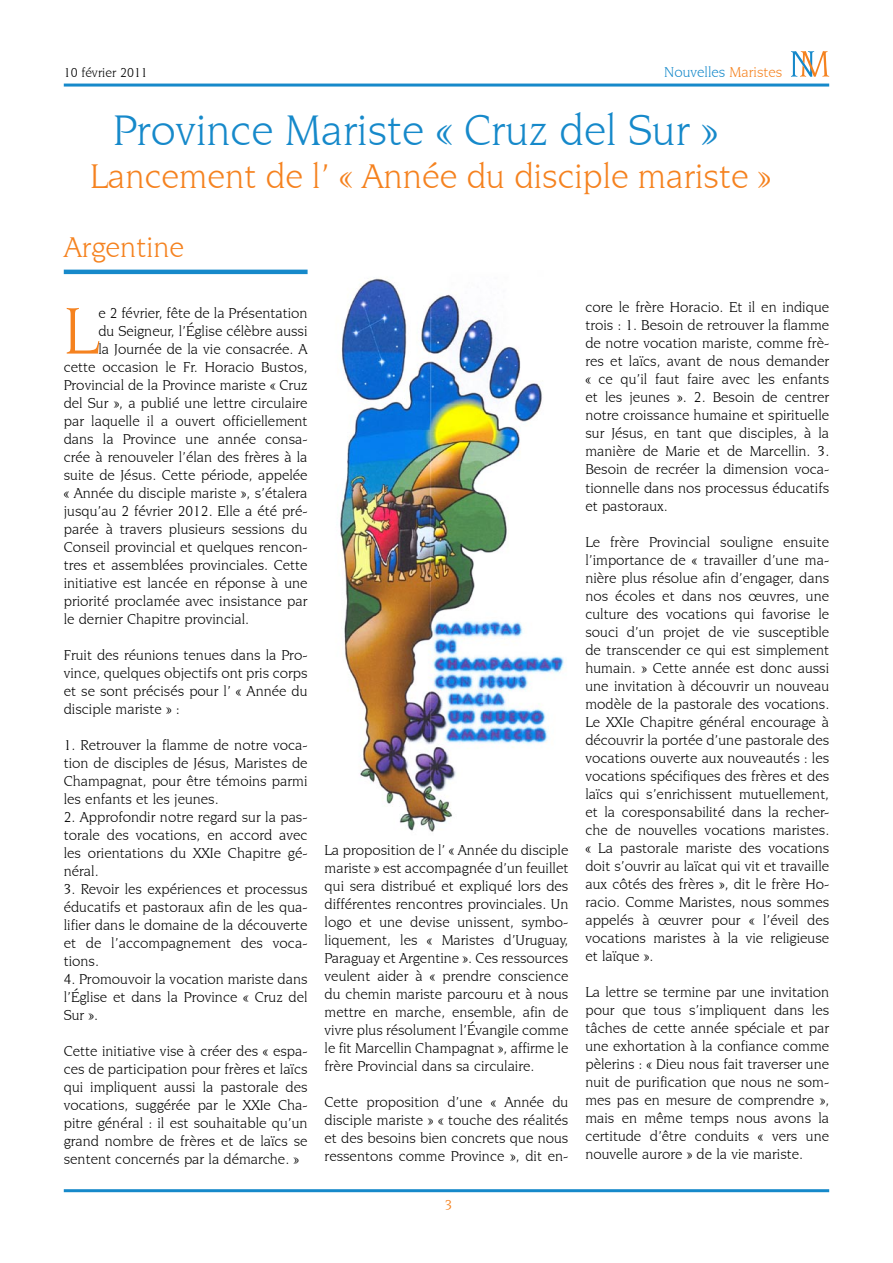
<style>
.page{position:relative;width:893px;height:1263px;background:#fff}
.page>*{position:absolute;margin:0;border:0;box-sizing:border-box;transform-origin:0 0}
.t1{font:70.05px "Novarese IT Cby BT";color:#f5821f}
.t2{font:45px "Novarese IT Cby BT";color:#1689ca}
.t3{font:36px "Novarese IT Cby BT";color:#f5821f}
.t4{font:30px "Novarese IT Cby BT";color:#f5821f}
.t5{font:15px/18px "Novarese IT Cby BT";color:#000;text-align:justify}
.t6{font:15px "Novarese IT Cby BT";color:#1689ca}
.t7{font:13.5px "Novarese IT Cby BT";color:#000}
.s1{color:#f5821f}
</style>
<div class="page">
<hr style="left:64px;top:1189px;width:765px;height:3px;background:#1689ca">
<hr style="left:64px;top:84px;width:765px;height:3px;background:#1689ca">
<svg style="left:791px;top:51px;width:38px;height:26px"></svg>
<hr style="left:64px;top:270px;width:244px;height:4px;background:#1689ca">
<img style="left:340px;top:278px;width:224px;height:554px">
<p class="t7" style="left:64px;top:64px;width:86px">10 février 2011</p>
<p class="t6" style="left:664px;top:63px;width:120px">Nouvelles <span class="s1">Maristes</span></p>
<h2 class="t2" style="left:113px;top:103px;width:606px">Province Mariste « Cruz del Sur »</h2>
<h3 class="t3" style="left:90px;top:155px;width:683px">Lancement de l’ « Année du disciple mariste »</h3>
<h3 class="t4" style="left:64px;top:229px;width:122px">Argentine</h3>
<h1 class="t1" style="left:64px;top:289px;width:36px">L</h1>
<p class="t5" style="left:98px;top:303px;width:211px">e 2 février, fête de la Présentation</p>
<p class="t5" style="left:98px;top:321px;width:211px">du Seigneur, l’Église célèbre aussi</p>
<p class="t5" style="left:98px;top:339px;width:211px">la Journée de la vie consacrée. A</p>
<p class="t5" style="left:64px;top:357px;width:245px">cette occasion le Fr. Horacio Bustos,</p>
<p class="t5" style="left:64px;top:375px;width:245px">Provincial de la Province mariste « Cruz</p>
<p class="t5" style="left:64px;top:393px;width:245px">del Sur », a publié une lettre circulaire</p>
<p class="t5" style="left:64px;top:411px;width:245px">par laquelle il a ouvert officiellement</p>
<p class="t5" style="left:64px;top:429px;width:245px">dans la Province une année consa-</p>
<p class="t5" style="left:64px;top:447px;width:245px">crée à renouveler l’élan des frères à la</p>
<p class="t5" style="left:64px;top:465px;width:245px">suite de Jésus. Cette période, appelée</p>
<p class="t5" style="left:64px;top:483px;width:245px">« Année du disciple mariste », s’étalera</p>
<p class="t5" style="left:64px;top:501px;width:245px">jusqu’au 2 février 2012. Elle a été pré-</p>
<p class="t5" style="left:64px;top:519px;width:245px">parée à travers plusieurs sessions du</p>
<p class="t5" style="left:64px;top:537px;width:245px">Conseil provincial et quelques rencon-</p>
<p class="t5" style="left:64px;top:555px;width:245px">tres et assemblées provinciales. Cette</p>
<p class="t5" style="left:64px;top:573px;width:245px">initiative est lancée en réponse à une</p>
<p class="t5" style="left:64px;top:591px;width:245px">priorité proclamée avec insistance par</p>
<p class="t5" style="left:64px;top:609px;width:187px">le dernier Chapitre provincial.</p>
<p class="t5" style="left:64px;top:645px;width:245px">Fruit des réunions tenues dans la Pro&shy;vince, quelques objectifs ont pris corps et se sont précisés pour l’ « Année du disciple mariste » :</p>
<p class="t5" style="left:64px;top:735px;width:245px">1. Retrouver la flamme de notre voca&shy;tion de disciples de Jésus, Maristes de Champagnat, pour être témoins parmi les enfants et les jeunes.</p>
<p class="t5" style="left:64px;top:807px;width:245px">2. Approfondir notre regard sur la pas&shy;torale des vocations, en accord avec les orientations du XXIe Chapitre gé&shy;néral.</p>
<p class="t5" style="left:64px;top:879px;width:245px">3. Revoir les expériences et processus éducatifs et pastoraux afin de les qua&shy;lifier dans le domaine de la découverte et de l’accompagnement des voca&shy;tions.</p>
<p class="t5" style="left:64px;top:969px;width:245px">4. Promouvoir la vocation mariste dans l’Église et dans la Province « Cruz del Sur ».</p>
<p class="t5" style="left:64px;top:1041px;width:245px">Cette initiative vise à créer des « espa&shy;ces de participation pour frères et laïcs qui impliquent aussi la pastorale des vocations, suggérée par le XXIe Cha&shy;pitre général : il est souhaitable qu’un grand nombre de frères et de laïcs se sentent concernés par la démarche. »</p>
<p class="t5" style="left:325px;top:841px;width:245px">La proposition de l’ « Année du disciple mariste » est accompagnée d’un feuillet qui sera distribué et expliqué lors des différentes rencontres provinciales. Un logo et une devise unissent, symbo&shy;liquement, les « Maristes d’Uruguay, Paraguay et Argentine ». Ces ressources veulent aider à « prendre conscience du chemin mariste parcouru et à nous mettre en marche, ensemble, afin de vivre plus résolument l’Évangile comme le fit Marcellin Champagnat », affirme le frère Provincial dans sa circulaire.</p>
<p class="t5" style="left:325px;top:1093px;width:245px">Cette proposition d’une « Année du disciple mariste » « touche des réalités et des besoins bien concrets que nous ressentons comme Province », dit en-</p>
<p class="t5" style="left:585px;top:298px;width:245px">core le frère Horacio. Et il en indique trois : 1. Besoin de retrouver la flamme de notre vocation mariste, comme frè&shy;res et laïcs, avant de nous demander « ce qu’il faut faire avec les enfants et les jeunes ». 2. Besoin de centrer notre croissance humaine et spirituelle sur Jésus, en tant que disciples, à la manière de Marie et de Marcellin. 3.<br>Besoin de recréer la dimension voca&shy;tionnelle dans nos processus éducatifs et pastoraux.</p>
<p class="t5" style="left:585px;top:532px;width:245px">Le frère Provincial souligne ensuite l’importance de « travailler d’une ma&shy;nière plus résolue afin d’engager, dans nos écoles et dans nos œuvres, une culture des vocations qui favorise le souci d’un projet de vie susceptible de transcender ce qui est simplement humain. » Cette année est donc aussi une invitation à découvrir un nouveau modèle de la pastorale des vocations.<br>Le XXIe Chapitre général encourage à découvrir la portée d’une pastorale des vocations ouverte aux nouveautés : les vocations spécifiques des frères et des laïcs qui s’enrichissent mutuellement, et la coresponsabilité dans la recher&shy;che de nouvelles vocations maristes. « La pastorale mariste des vocations doit s’ouvrir au laïcat qui vit et travaille aux côtés des frères », dit le frère Ho&shy;racio. Comme Maristes, nous sommes appelés à œuvrer pour « l’éveil des vocations maristes à la vie religieuse et laïque ».</p>
<p class="t5" style="left:585px;top:982px;width:245px">La lettre se termine par une invitation pour que tous s’impliquent dans les tâches de cette année spéciale et par une exhortation à la confiance comme pèlerins : « Dieu nous fait traverser une nuit de purification que nous ne som&shy;mes pas en mesure de comprendre », mais en même temps nous avons la certitude d’être conduits « vers une nouvelle aurore » de la vie mariste.</p>
</div>
